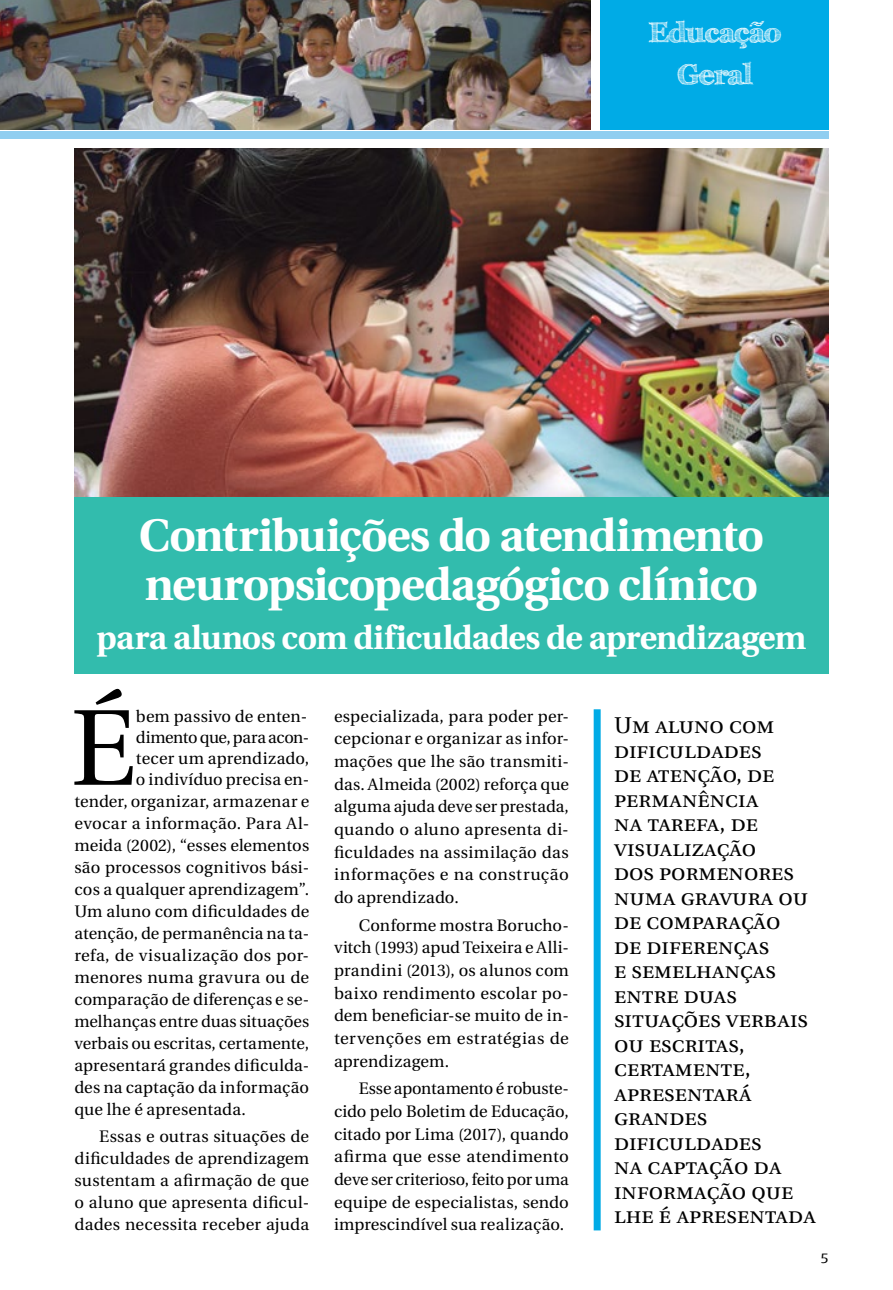
<style>
.page{position:relative;width:893px;height:1290px;background:#fff}
.page>*{position:absolute;margin:0;border:0;box-sizing:border-box;transform-origin:0 0}
.t1{font:107.62px "Heuristica";color:#000}
.t2{font:700 45.5px/49px "Heuristica";letter-spacing:-.02em;color:#fff}
.t3{font:700 33.25px "Heuristica";letter-spacing:-.015em;color:#fff}
.t4{font:700 28px/42px "FFF Tusj";letter-spacing:-.02em;color:#fff;text-align:center}
.t5{font:22.75px/24.5px "Heuristica";color:#000}
.t6{font:16.62px/22.8px "Heuristica";letter-spacing:.005em;color:#000;text-align:justify}
.t7{font:500 14px "Eras ITC";color:#000}
</style>
<div class="page">
<img style="left:74px;top:149px;width:754px;height:348px">
<div style="left:594px;top:709px;width:7px;height:521px;background:#00abe6"></div>
<div style="left:74px;top:497px;width:754px;height:177px;background:#32bcad"></div>
<div style="left:0;top:131px;width:828px;height:8px;background:#90cef0"></div>
<div style="left:600px;top:0;width:228px;height:129px;background:#00abe6"></div>
<img style="left:0;top:0;width:590px;height:129px">
<h3 class="t4" style="left:649px;top:11px;width:133px">Educação<br>Geral</h3>
<h2 class="t2" style="left:139px;top:509px;width:627px">Contribuições do atendimento neuropsicopedagógico clínico</h2>
<h3 class="t3" style="left:97px;top:611px;width:711px">para alunos com dificuldades de aprendizagem</h3>
<h1 class="t1" style="left:71px;top:665px;width:67px">É</h1>
<p class="t6" style="left:136px;top:705px;width:173px">bem passivo de enten-</p>
<p class="t6" style="left:136px;top:726px;width:175px">dimento que, para acon-</p>
<p class="t6" style="left:136px;top:747px;width:175px">tecer um aprendizado,</p>
<p class="t6" style="left:136px;top:768px;width:175px">o indivíduo precisa en-</p>
<p class="t6" style="left:74px;top:790px;width:236px">tender, organizar, armazenar e</p>
<p class="t6" style="left:74px;top:812px;width:236px">evocar a informação. Para Al-</p>
<p class="t6" style="left:74px;top:834px;width:236px">meida (2002), “esses elementos</p>
<p class="t6" style="left:74px;top:856px;width:236px">são processos cognitivos bási-</p>
<p class="t6" style="left:74px;top:878px;width:236px">cos a qualquer aprendizagem”.</p>
<p class="t6" style="left:74px;top:900px;width:236px">Um aluno com dificuldades de</p>
<p class="t6" style="left:74px;top:922px;width:236px">atenção, de permanência na ta-</p>
<p class="t6" style="left:74px;top:944px;width:236px">refa, de visualização dos por-</p>
<p class="t6" style="left:74px;top:966px;width:236px">menores numa gravura ou de</p>
<p class="t6" style="left:74px;top:988px;width:236px">comparação de diferenças e se-</p>
<p class="t6" style="left:74px;top:1010px;width:236px">melhanças entre duas situações</p>
<p class="t6" style="left:74px;top:1032px;width:236px">verbais ou escritas, certamente,</p>
<p class="t6" style="left:74px;top:1054px;width:236px">apresentará grandes dificulda-</p>
<p class="t6" style="left:74px;top:1076px;width:236px">des na captação da informação</p>
<p class="t6" style="left:74px;top:1098px;width:173px">que lhe é apresentada.</p>
<p class="t6" style="left:74px;top:1126px;width:236px;line-height:22.1px;text-indent:25px">Essas e outras situações de dificuldades de aprendizagem sustentam a afirmação de que o aluno que apresenta dificul&shy;dades necessita receber ajuda</p>
<p class="t6" style="left:334px;top:705px;width:236px">especializada, para poder per&shy;cepcionar e organizar as infor&shy;mações que lhe são transmiti&shy;das. Almeida (2002) reforça que alguma ajuda deve ser prestada, quando o aluno apresenta di&shy;ficuldades na assimilação das informações e na construção do aprendizado.</p>
<p class="t6" style="left:334px;top:914px;width:236px;text-indent:25px">Conforme mostra Borucho&shy;vitch (1993) apud Teixeira e Alli&shy;prandini (2013), os alunos com baixo rendimento escolar po&shy;dem beneficiar-se muito de in&shy;tervenções em estratégias de aprendizagem.</p>
<p class="t6" style="left:334px;top:1077px;width:236px;text-indent:25px">Esse apontamento é robuste&shy;cido pelo Boletim de Educação, citado por Lima (2017), quando afirma que esse atendimento deve ser criterioso, feito por uma equipe de especialistas, sendo imprescindível sua realização.</p>
<p class="t5" style="left:614px;top:713px;width:203px">Um aluno com dificuldades<br>de atenção, de permanência<br>na tarefa, de visualização<br>dos pormenores numa gravura ou de comparação<br>de diferenças<br>e semelhanças entre duas situações verbais ou escritas, certamente, apresentará grandes dificuldades<br>na captação da informação que lhe é apresentada</p>
<p class="t7" style="left:820px;top:1251px;width:9px">5</p>
</div>
